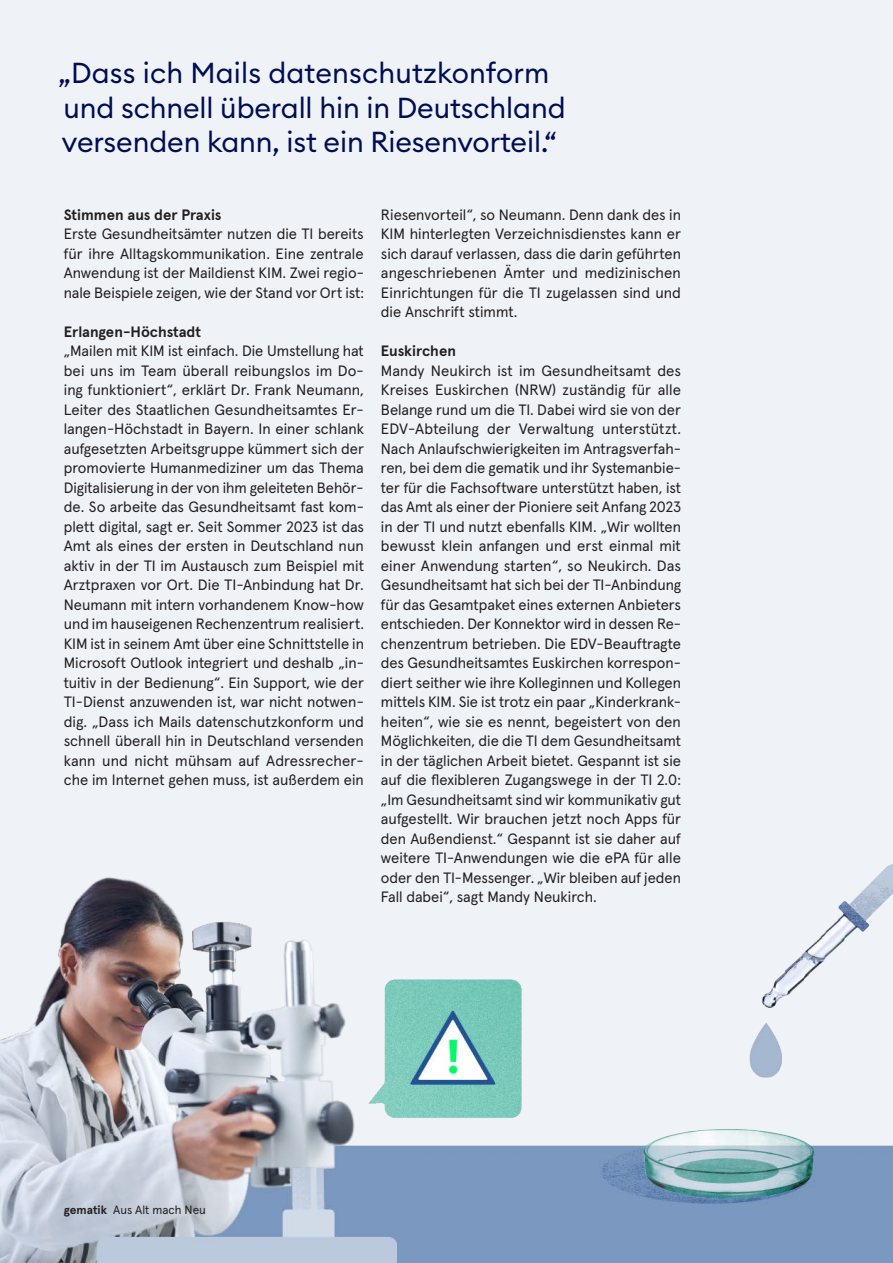
<style>
.page{position:relative;width:893px;height:1263px;background:#fff}
.page>*{position:absolute;margin:0;border:0;box-sizing:border-box;transform-origin:0 0}
.t1{font:28.5px/34.5px "Euclid Circular B";letter-spacing:-.005em;color:#000e52}
.t2{font:15px/19.5px "Apercu Pro";color:#231f20;text-align:justify}
.t3{font:700 15px "Apercu Pro";letter-spacing:-.005em;color:#231f20}
.t4{font:12px "Apercu Pro";color:#231f20}
.s1{font-weight:700}
</style>
<div class="page">
<img style="left:0;top:5px;width:893px;height:1258px">
<h1 class="t1" style="left:58px;top:56px;width:509px">„Dass ich Mails datenschutzkonform und schnell überall hin in Deutschland versenden kann, ist ein Riesenvorteil.“</h1>
<p class="t3" style="left:64px;top:203px;width:159px">Stimmen aus der Praxis</p>
<p class="t2" style="left:64px;top:223px;width:302px">Erste Gesundheitsämter nutzen die TI bereits für ihre Alltagskommunikation. Eine zentrale Anwendung ist der Maildienst KIM. Zwei regio&shy;nale Beispiele zeigen, wie der Stand vor Ort ist:</p>
<p class="t3" style="left:64px;top:320px;width:139px">Erlangen-Höchstadt</p>
<p class="t2" style="left:64px;top:340px;width:302px">„Mailen mit KIM ist einfach. Die Umstellung hat bei uns im Team überall reibungslos im Do&shy;ing funktioniert“, erklärt Dr. Frank Neumann, Leiter des Staatlichen Gesundheitsamtes Er&shy;langen-Höchstadt in Bayern. In einer schlank aufgesetzten Arbeitsgruppe kümmert sich der promovierte Humanmediziner um das Thema Digitalisierung in der von ihm geleiteten Behör&shy;de. So arbeite das Gesundheitsamt fast kom&shy;plett digital, sagt er. Seit Sommer 2023 ist das Amt als eines der ersten in Deutschland nun aktiv in der TI im Austausch zum Beispiel mit Arztpraxen vor Ort. Die TI-Anbindung hat Dr.<br>Neumann mit intern vorhandenem Know-how und im hauseigenen Rechenzentrum realisiert.<br>KIM ist in seinem Amt über eine Schnittstelle in Microsoft Outlook integriert und deshalb „in&shy;tuitiv in der Bedienung“. Ein Support, wie der TI-Dienst anzuwenden ist, war nicht notwen&shy;dig. „Dass ich Mails datenschutzkonform und schnell überall hin in Deutschland versenden kann und nicht mühsam auf Adressrecher&shy;che im Internet gehen muss, ist außerdem ein</p>
<p class="t2" style="left:381px;top:204px;width:302px">Riesenvorteil“, so Neumann. Denn dank des in KIM hinterlegten Verzeichnisdienstes kann er sich darauf verlassen, dass die darin geführten angeschriebenen Ämter und medizinischen Einrichtungen für die TI zugelassen sind und die Anschrift stimmt.</p>
<p class="t3" style="left:381px;top:339px;width:77px">Euskirchen</p>
<p class="t2" style="left:381px;top:360px;width:302px">Mandy Neukirch ist im Gesundheitsamt des Kreises Euskirchen (NRW) zuständig für alle Belange rund um die TI. Dabei wird sie von der EDV-Abteilung der Verwaltung unterstützt.<br>Nach Anlaufschwierigkeiten im Antragsverfah&shy;ren, bei dem die gematik und ihr Systemanbie&shy;ter für die Fachsoftware unterstützt haben, ist das Amt als einer der Pioniere seit Anfang 2023 in der TI und nutzt ebenfalls KIM. „Wir wollten bewusst klein anfangen und erst einmal mit einer Anwendung starten“, so Neukirch. Das Gesundheitsamt hat sich bei der TI-Anbindung für das Gesamtpaket eines externen Anbieters entschieden. Der Konnektor wird in dessen Re&shy;chenzentrum betrieben. Die EDV-Beauftragte des Gesundheitsamtes Euskirchen korrespon&shy;diert seither wie ihre Kolleginnen und Kollegen mittels KIM. Sie ist trotz ein paar „Kinderkrank&shy;heiten“, wie sie es nennt, begeistert von den Möglichkeiten, die die TI dem Gesundheitsamt in der täglichen Arbeit bietet. Gespannt ist sie auf die flexibleren Zugangswege in der TI 2.0: „Im Gesundheitsamt sind wir kommunikativ gut aufgestellt. Wir brauchen jetzt noch Apps für den Außendienst.“ Gespannt ist sie daher auf weitere TI-Anwendungen wie die ePA für alle oder den TI‑Messenger. „Wir bleiben auf jeden Fall dabei“, sagt Mandy Neukirch.</p>
<p class="t4" style="left:64px;top:1201px;width:144px"><span class="s1">gematik</span> Aus Alt mach Neu</p>
</div>
